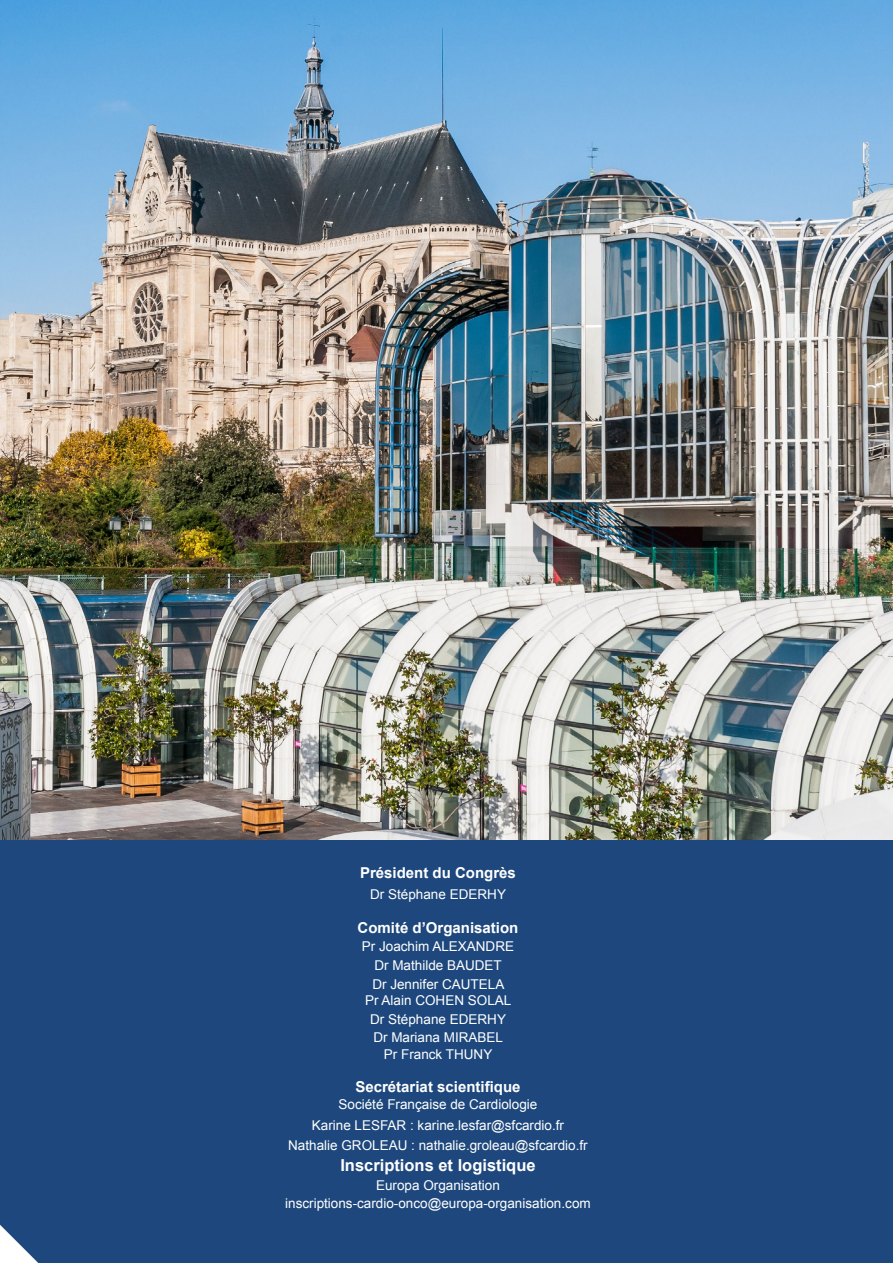
<style>
.page{position:relative;width:893px;height:1263px;background:#fff}
.page>*{position:absolute;margin:0;border:0;box-sizing:border-box;transform-origin:0 0}
.t1{font:700 16.5px "Arial";color:#fff}
.t2{font:700 15px "Arial";color:#fff}
.t3{font:13.5px/18.6px "Arial";color:#fff;text-align:center}
</style>
<div class="page">
<div style="left:0;top:840px;width:893px;height:423px;background:#1e487d"></div>
<img style="left:0;top:0;width:893px;height:840px">
<p class="t2" style="left:360px;top:863px;width:157px">Président du Congrès</p>
<p class="t3" style="left:370px;top:885px;width:137px">Dr Stéphane EDERHY</p>
<p class="t2" style="left:358px;top:917px;width:162px">Comité d’Organisation</p>
<p class="t3" style="left:362px;top:937px;width:154px">Pr Joachim ALEXANDRE<br>Dr Mathilde BAUDET<br>Dr Jennifer CAUTELA</p>
<p class="t3" style="left:365px;top:991px;width:148px">Pr Alain COHEN SOLAL<br>Dr Stéphane EDERHY<br>Dr Mariana MIRABEL</p>
<p class="t3" style="left:384px;top:1045px;width:110px">Pr Franck THUNY</p>
<p class="t2" style="left:355px;top:1077px;width:167px">Secrétariat scientifique</p>
<p class="t3" style="left:288px;top:1094px;width:301px;line-height:20.7px">Société Française de Cardiologie<br>Karine LESFAR : karine.lesfar@sfcardio.fr<br>Nathalie GROLEAU : nathalie.groleau@sfcardio.fr</p>
<p class="t1" style="left:340px;top:1154px;width:197px">Inscriptions et logistique</p>
<p class="t3" style="left:285px;top:1176px;width:307px">Europa Organisation inscriptions-cardio-onco@europa-organisation.com</p>
</div>
